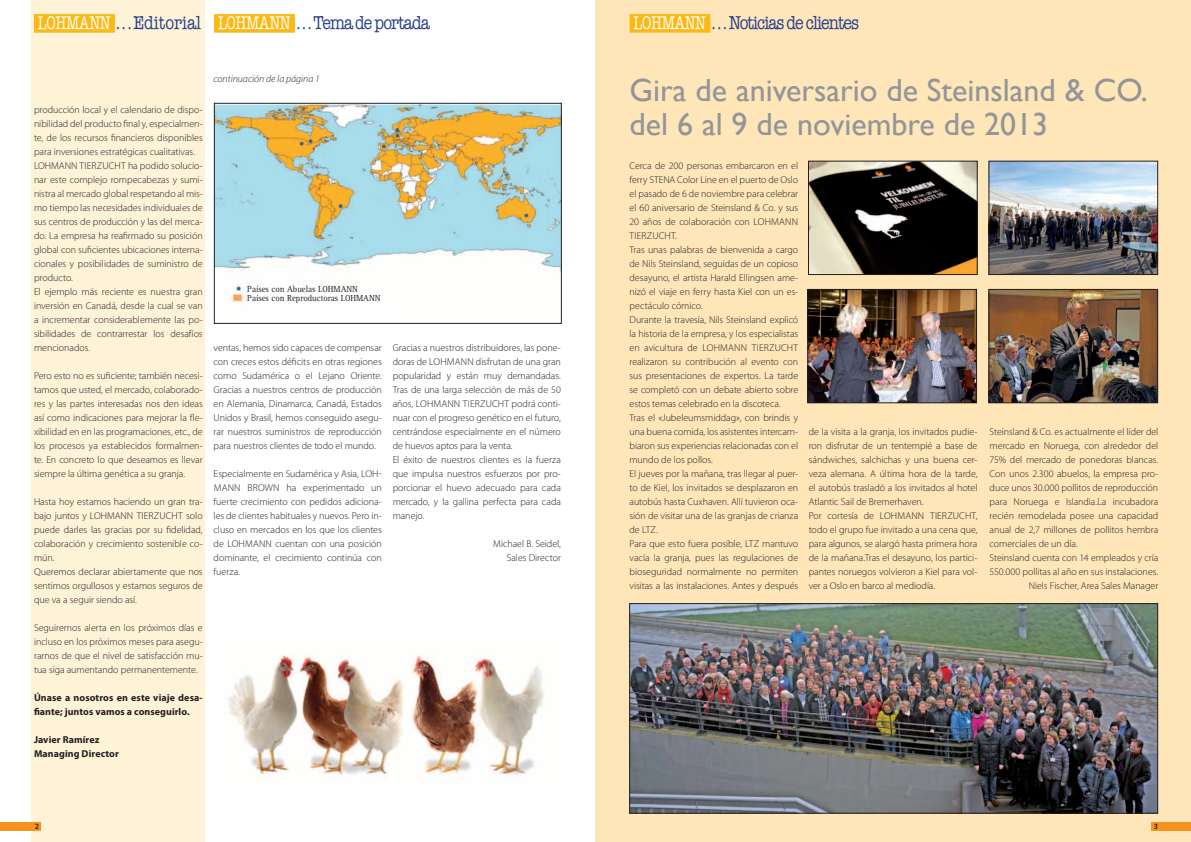
<style>
.page{position:relative;width:1191px;height:842px;background:#fff}
.page>*{position:absolute;margin:0;border:0;box-sizing:border-box;transform-origin:0 0}
.t1{font:32px/34px "Gill Sans";color:#939598}
.t2{font:19px "American Typewriter";letter-spacing:-.06em;color:#253f8e;scale:.85 1}
.t3{font:300 10px/14px "Myriad Pro";letter-spacing:-.005em;color:#231f20}
.t4{font:700 10px/14px "Myriad Pro";letter-spacing:.005em;color:#231f20}
.t5{font:italic 300 10px "Myriad Pro";color:#231f20}
.t6{font:9px/9px "Rotis Serif";color:#231f20;scale:.95 1}
.t7{font:600 8px "Myriad Pro";color:#231f20}
.s1{font-size:18.8px;color:#fff}
.s2{font-size:18.8px}
</style>
<div class="page">
<div style="left:31px;top:0;width:174px;height:842px;background:#fef2d7"></div>
<div style="left:595px;top:0;width:596px;height:842px;background:#fee6b9"></div>
<div style="left:1151px;top:822px;width:40px;height:9px;background:#f7931d"></div>
<div style="left:629px;top:14px;width:81px;height:19px;background:#fcb814;border:1px solid #fcb814"></div>
<img style="left:990px;top:163px;width:165px;height:110px">
<div style="left:988px;top:161px;width:169px;height:114px;border:1px solid #231f20"></div>
<img style="left:990px;top:291px;width:165px;height:110px">
<div style="left:988px;top:289px;width:169px;height:114px;border:1px solid #231f20"></div>
<img style="left:809px;top:291px;width:165px;height:110px">
<div style="left:807px;top:289px;width:169px;height:114px;border:1px solid #231f20"></div>
<img style="left:810px;top:163px;width:165px;height:110px">
<div style="left:808px;top:161px;width:169px;height:114px;border:1px solid #231f20"></div>
<img style="left:631px;top:605px;width:524px;height:206px">
<div style="left:629px;top:603px;width:528px;height:210px;border:1px solid #231f20"></div>
<div style="left:0;top:822px;width:40px;height:9px;background:#f7931d"></div>
<div style="left:34px;top:14px;width:81px;height:19px;background:#fcb814;border:1px solid #fcb814"></div>
<div style="left:214px;top:14px;width:81px;height:19px;background:#fcb814;border:1px solid #fcb814"></div>
<img style="left:216px;top:105px;width:343px;height:197px">
<div style="left:214px;top:103px;width:347px;height:221px;border:1px solid #231f20"></div>
<img style="left:228px;top:654px;width:316px;height:123px">
<div style="left:247px;top:286px;width:138px;height:29px;background:#fff"></div>
<h2 class="t2" style="left:38px;top:8px;width:462px"><span class="s1">LOHMANN</span> <span class="s2">. . .</span> Editorial <span class="s1">LOHMANN</span> <span class="s2">. . .</span> Tema de portada</h2>
<p class="t3" style="left:34px;top:102px;width:170px">producción local y el calendario de dispo&shy;nibilidad del producto final y, especialmen&shy;te, de los recursos financieros disponibles para inversiones estratégicas cualitativas.<br>LOH MANN Tierzucht ha podido solucio&shy;nar este complejo rompecabezas y sumi&shy;nistra al mercado global respetando al mis&shy;mo tiempo las necesidades individuales de sus centros de producción y las del merca&shy;do. La empresa ha reafirmado su posición global con suficientes ubicaciones interna&shy;cionales y posibilidades de suministro de producto.<br>El ejemplo más reciente es nuestra gran inversión en Canadá, desde la cual se van a incrementar considerablemente las po&shy;sibilidades de contrarrestar los desafíos mencionados.</p>
<p class="t3" style="left:34px;top:368px;width:170px;text-align:justify">Pero esto no es suficiente; también necesi&shy;tamos que usted, el mercado, colaborado&shy;res y las partes interesadas nos den ideas así como indicaciones para mejorar la fle&shy;xibilidad en en las programaciones, etc., de los procesos ya establecidos formalmen&shy;te. En concreto lo que deseamos es llevar siempre la última genética a su granja.</p>
<p class="t3" style="left:34px;top:494px;width:170px">Hasta hoy estamos haciendo un gran tra&shy;bajo juntos y LOH MANN Tierzucht solo puede darles las gracias por su fidelidad, colaboración y crecimiento sostenible co&shy;mún.<br>Queremos declarar abiertamente que nos sentimos orgullosos y estamos seguros de que va a seguir siendo así.</p>
<p class="t3" style="left:34px;top:620px;width:170px;text-align:justify">Seguiremos alerta en los próximos días e incluso en los próximos meses para asegu&shy;rarnos de que el nivel de satisfacción mu&shy;tua siga aumentando permanentemente.</p>
<p class="t4" style="left:34px;top:690px;width:170px">Únase a nosotros en este viaje desa&shy;fiante; juntos vamos a conseguirlo.</p>
<p class="t4" style="left:34px;top:732px;width:86px">Javier Ramírez<br>Managing Director</p>
<p class="t5" style="left:214px;top:72px;width:108px">continuación de la página 1</p>
<p class="t6" style="left:247px;top:285px;width:142px">Países con Abuelas Lohmann<br>Países con Reproductoras Lohmann</p>
<p class="t3" style="left:214px;top:340px;width:170px;text-align:justify">ventas, hemos sido capaces de compensar con creces estos déficits en otras regiones como Sudamérica o el Lejano Oriente.<br>Gracias a nuestros centros de producción en Alemania, Dinamarca, Canadá, Estados Unidos y Brasil, hemos conseguido asegu&shy;rar nuestros suministros de reproducción para nuestros clientes de todo el mundo.</p>
<p class="t3" style="left:214px;top:466px;width:170px;text-align:justify">Especialmente en Sudamérica y Asia, Loh&shy;mann Brown ha experimentado un fuerte crecimiento con pedidos adiciona&shy;les de clientes habituales y nuevos. Pero in&shy;cluso en mercados en los que los clientes de Lohmann cuentan con una posición dominante, el crecimiento continúa con fuerza.</p>
<p class="t3" style="left:393px;top:340px;width:170px">Gracias a nuestros distribuidores, las pone&shy;doras de Lohmann disfrutan de una gran popularidad y están muy demandadas.<br>Tras de una larga selección de más de 50 años, Lohmann Tierzucht podrá conti&shy;nuar con el progreso genético en el futuro, centrándose especialmente en el número de huevos aptos para la venta.<br>El éxito de nuestros clientes es la fuerza que impulsa nuestros esfuerzos por pro&shy;porcionar el huevo adecuado para cada mercado, y la gallina perfecta para cada manejo.</p>
<p class="t3" style="left:493px;top:536px;width:69px;text-align:right">Michael B. Seidel,<br>Sales Director</p>
<p class="t7" style="left:35px;top:822px;width:6px">2</p>
<h2 class="t2" style="left:633px;top:8px;width:267px"><span class="s1">LOHMANN</span> <span class="s2">. . .</span> Noticias de clientes</h2>
<h1 class="t1" style="left:629px;top:73px;width:520px">Gira de aniversario de Steinsland &amp; CO. del 6 al 9 de noviembre de 2013</h1>
<p class="t3" style="left:629px;top:158px;width:170px">Cerca de 200 personas embarcaron en el ferry STENA Color Line en el puerto de Oslo el pasado de 6 de noviembre para celebrar el 60 aniversario de Steinsland &amp; Co. y sus 20 años de colaboración con Lohmann Tierzucht.<br>Tras unas palabras de bienvenida a cargo de N ils Steinsland, seguidas de un copioso desayuno, el artista Harald Ellingsen ame&shy;nizó el viaje en ferry hasta Kiel con un es&shy;pectáculo cómico.<br>Durante la travesía, N ils Steinsland explicó la historia de la empresa, y los especialistas en avicultura de Lohmann Tierzucht realizaron su contribución al evento con sus presentaciones de expertos. La tarde se completó con un debate abierto sobre estos temas celebrado en la discoteca.<br>Tras el «Jubeleumsmiddag», con brindis y una buena comida, los asistentes intercam&shy;biaron sus experiencias relacionadas con el mundo de los pollos.<br>El jueves por la mañana, tras llegar al puer&shy;to de Kiel, los invitados se desplazaron en autobús hasta Cuxhaven. Allí tuvieron oca&shy;sión de visitar una de las granjas de crianza de LTZ.<br>Para que esto fuera posible, LTZ mantuvo vacía la granja, pues las regulaciones de bioseguridad normalmente no permiten visitas a las instalaciones. Antes y después</p>
<p class="t3" style="left:808px;top:424px;width:170px">de la visita a la granja, los invitados pudie&shy;ron disfrutar de un tentempié a base de sándwiches, salchichas y una buena cer&shy;veza alemana. A última hora de la tarde, el autobús trasladó a los invitados al hotel Atlantic Sail de Bremerhaven.<br>Por cortesía de Lohmann Tierzucht, todo el grupo fue invitado a una cena que, para algunos, se alargó hasta primera hora de la mañana.Tras el desayuno, los partici&shy;pantes noruegos volvieron a Kiel para vol&shy;ver a Oslo en barco al mediodía.</p>
<p class="t3" style="left:989px;top:424px;width:170px">Steinsland &amp; Co. es actualmente el líder del</p>
<p class="t3" style="left:989px;top:438px;width:170px">mercado en Noruega, con alrededor del</p>
<p class="t3" style="left:989px;top:452px;width:170px">75% del mercado de ponedoras blancas.</p>
<p class="t3" style="left:989px;top:466px;width:170px">Con unos 2.300 abuelos, la empresa pro-</p>
<p class="t3" style="left:989px;top:480px;width:170px">duce unos 30.000 pollitos de reproducción</p>
<p class="t3" style="left:989px;top:494px;width:170px">para Noruega e Islandia.La incubadora</p>
<p class="t3" style="left:989px;top:508px;width:170px">recién remodelada posee una capacidad</p>
<p class="t3" style="left:989px;top:522px;width:170px">anual de 2,7 millones de pollitos hembra</p>
<p class="t3" style="left:989px;top:536px;width:90px">comerciales de un día.</p>
<p class="t3" style="left:989px;top:550px;width:170px">Steinsland cuenta con 14 empleados y cría</p>
<p class="t3" style="left:989px;top:564px;width:170px">550.000 pollitas al año en sus instalaciones.</p>
<p class="t3" style="left:1028px;top:578px;width:131px">N iels Fischer, Area Sales Manager</p>
<p class="t7" style="left:1153px;top:822px;width:6px">3</p>
</div>
